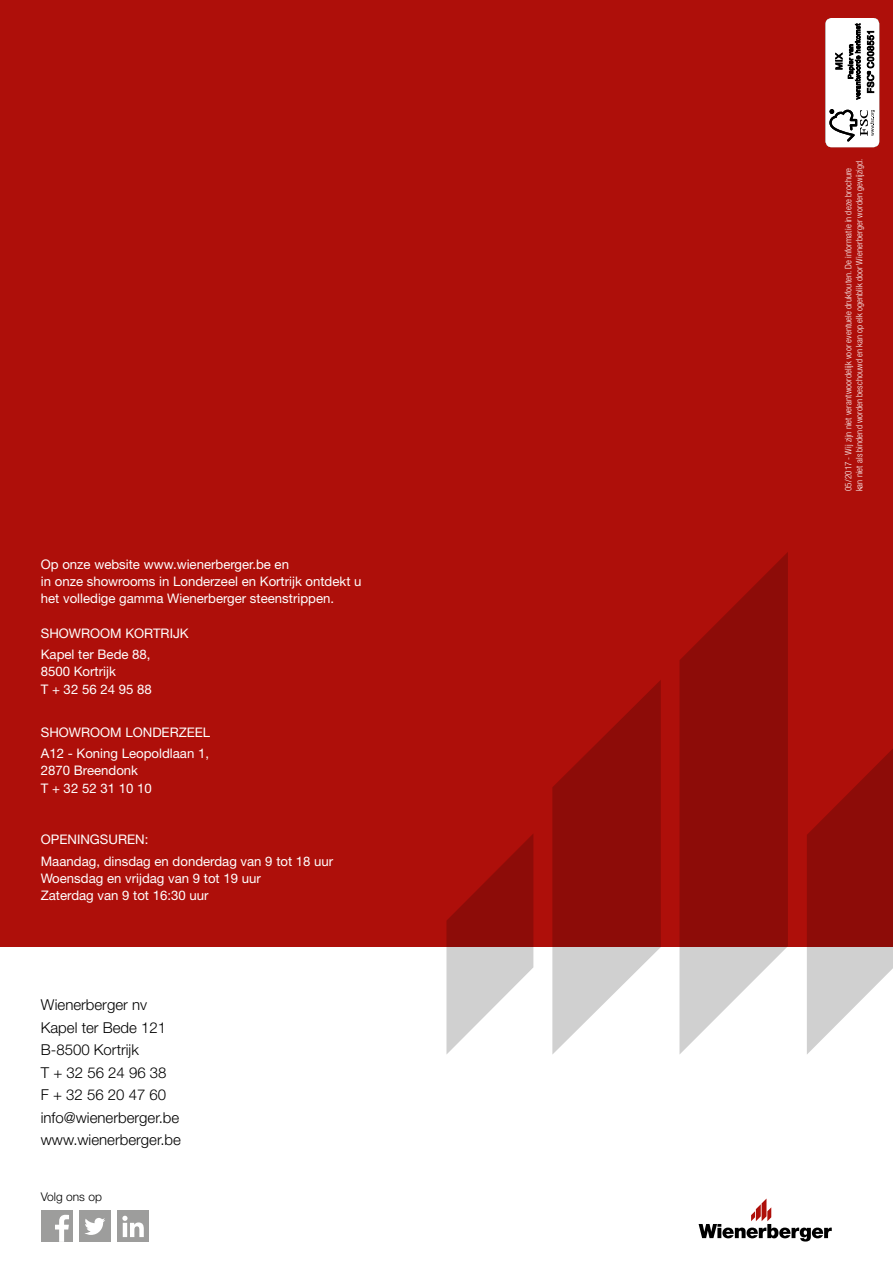
<style>
.page{position:relative;width:893px;height:1263px;background:#fff}
.page>*{position:absolute;margin:0;border:0;box-sizing:border-box;transform-origin:0 0}
.t1{font:300 15px/22.5px "Helvetica Neue LT Std";color:#000}
.t2{font:13.2px/17.2px "Helvetica Neue LT Std";color:#fff}
.t3{font:300 12px "Helvetica Neue LT Std";color:#000}
.t4{font:300 condensed 9px/10.8px "Helvetica Neue LT Std";letter-spacing:.015em;color:#fff}
</style>
<div class="page">
<svg style="left:699px;top:1198px;width:133px;height:43px"></svg>
<div style="left:0;top:0;width:893px;height:947px;background:#ae0f0a"></div>
<svg style="left:807px;top:749px;width:86px;height:305px"></svg>
<svg style="left:446px;top:834px;width:87px;height:220px"></svg>
<svg style="left:552px;top:680px;width:109px;height:374px"></svg>
<svg style="left:679px;top:552px;width:109px;height:502px;fill:#8d0c08"></svg>
<div style="left:41px;top:1211px;width:31px;height:31px;background:#9d9d9c"></div>
<svg style="left:55px;top:1215px;width:14px;height:27px"></svg>
<div style="left:79px;top:1211px;width:32px;height:31px;background:#9d9d9c"></div>
<svg style="left:85px;top:1218px;width:20px;height:17px"></svg>
<div style="left:117px;top:1211px;width:32px;height:31px;background:#9d9d9c"></div>
<svg style="left:122px;top:1216px;width:22px;height:21px"></svg>
<svg style="left:826px;top:18px;width:53px;height:129px;background:#cbcbcb"></svg>
<div style="left:825px;top:18px;width:54px;height:129px;border:2px solid #fff;border-radius:5px"></div>
<p class="t2" style="left:41px;top:555px;width:322px">Op onze website www.wienerberger.be en<br>in onze showrooms in Londerzeel en Kortrijk ontdekt u het volledige gamma Wienerberger steenstrippen.</p>
<p class="t2" style="left:41px;top:622px;width:149px;line-height:21.5px">SHOWROOM KORTRIJK<br>Kapel ter Bede 88,</p>
<p class="t2" style="left:41px;top:663px;width:112px">8500 Kortrijk<br>T + 32 56 24 95 88</p>
<p class="t2" style="left:41px;top:721px;width:171px;line-height:21.5px">SHOWROOM LONDERZEEL<br>A12 - Koning Leopoldlaan 1,</p>
<p class="t2" style="left:41px;top:762px;width:112px">2870 Breendonk<br>T + 32 52 31 10 10</p>
<p class="t2" style="left:41px;top:828px;width:294px;line-height:21.5px">OPENINGSUREN:<br>Maandag, dinsdag en donderdag van 9 tot 18 uur</p>
<p class="t2" style="left:41px;top:869px;width:222px">Woensdag en vrijdag van 9 tot 19 uur<br>Zaterdag van 9 tot 16:30 uur</p>
<p class="t1" style="left:41px;top:993px;width:142px">Wienerberger nv<br>Kapel ter Bede 121<br>B-8500 Kortrijk<br>T + 32 56 24 96 38<br>F + 32 56 20 47 60 info@wienerberger.be www.wienerberger.be</p>
<p class="t3" style="left:41px;top:1189px;width:63px">Volg ons op</p>
<p class="t4" style="left:843px;top:491px;width:335px;rotate:-90deg">05/2017 - Wij zijn niet verantwoordelijk voor eventuele drukfouten. De informatie in deze brochure kan niet als bindend worden beschouwd en kan op elk ogenblik door Wienerberger worden gewijzigd.</p>
</div>
